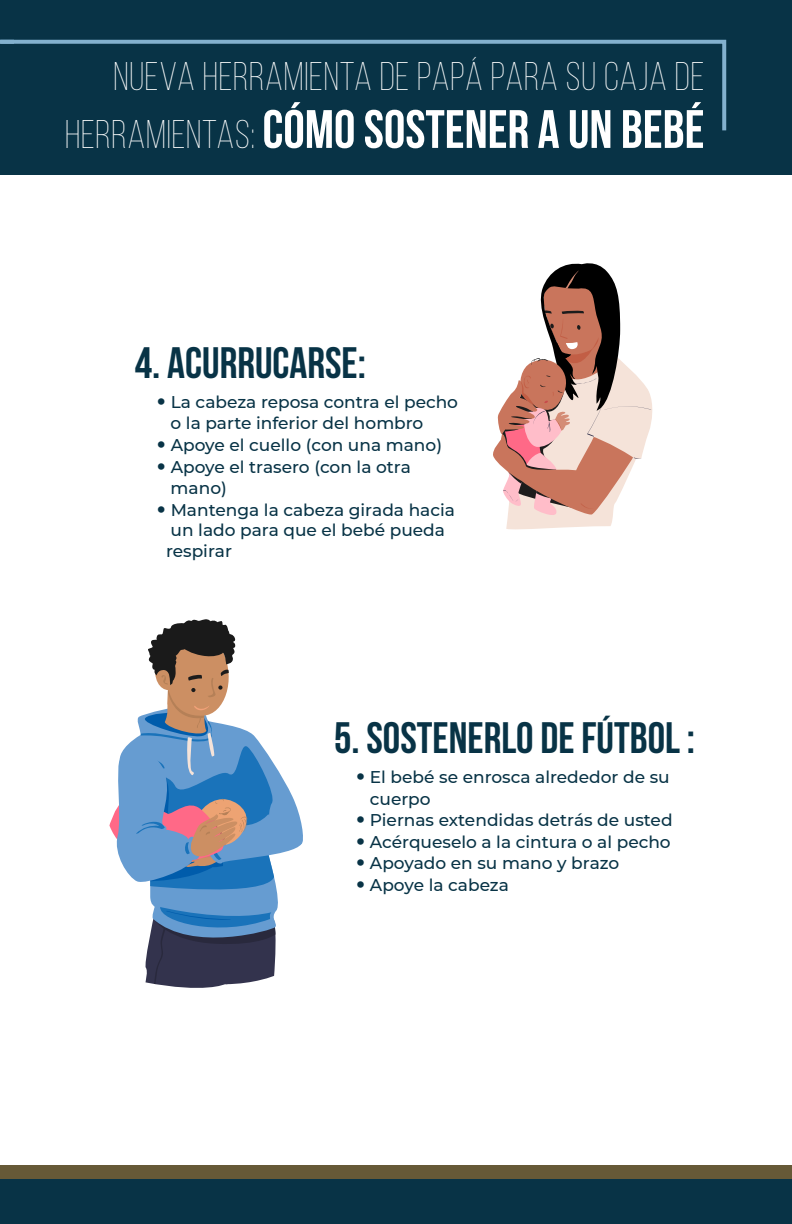
<style>
.page{position:relative;width:792px;height:1224px;background:#fff}
.page>*{position:absolute;margin:0;border:0;box-sizing:border-box;transform-origin:0 0}
.t1{font:700 54px "Bebas Neue";color:#fff}
.t2{font:700 44px "Bebas Neue";color:#083346}
.t3{font:300 40px "Bebas Neue";letter-spacing:.02em;color:#fff}
.t4{font:500 17px/21.6px "Montserrat";color:#083346}
.s1{font-weight:300;font-size:40px}
.s2{font-family:"Univers LT Std";font-weight:300;font-size:18px}
</style>
<div class="page">
<div style="left:0;top:0;width:792px;height:174px;background:#083346"></div>
<svg style="left:18px;top:39px;width:709px;height:92px"></svg>
<div style="left:0;top:1176px;width:792px;height:48px;background:#083346"></div>
<div style="left:0;top:1165px;width:792px;height:13px;background:#665937"></div>
<svg style="left:0;top:39px;width:18px;height:5px"></svg>
<svg style="left:150px;top:898px;width:128px;height:11px"></svg>
<svg style="left:145px;top:907px;width:132px;height:81px;background:#4b5f80"></svg>
<svg style="left:109px;top:619px;width:194px;height:279px"></svg>
<svg style="left:493px;top:263px;width:160px;height:267px"></svg>
<svg style="left:604px;top:405px;width:47px;height:5px"></svg>
<p class="t3" style="left:113px;top:55px;width:592px">NUEVA HERRAMIENTA DE PAPÁ PARA SU CAJA DE</p>
<p class="t1" style="left:65px;top:100px;width:641px"><span class="s1">HERRAMIENTAS:</span> CÓMO SOSTENER A UN BEBÉ</p>
<p class="t2" style="left:135px;top:338px;width:233px">4. ACURRUCARSE:</p>
<p class="t4" style="left:171px;top:390px;width:289px;text-indent:-14px"><span class="s2">•</span> La cabeza reposa contra el pecho o la parte inferior del hombro</p>
<p class="t4" style="left:157px;top:433px;width:287px"><span class="s2">•</span> Apoye el cuello (con una mano)</p>
<p class="t4" style="left:171px;top:455px;width:242px;text-indent:-14px"><span class="s2">•</span> Apoye el trasero (con la otra mano)</p>
<p class="t4" style="left:166px;top:499px;width:291px;line-height:20.4px;text-indent:-9px"><span class="s2">•</span> Mantenga la cabeza girada hacia un lado para que el bebé pueda respirar</p>
<p class="t2" style="left:334px;top:714px;width:362px">5. SOSTENERLO DE FÚTBOL :</p>
<p class="t4" style="left:370px;top:766px;width:302px;text-indent:-14px"><span class="s2">•</span> El bebé se enrosca alrededor de su cuerpo</p>
<p class="t4" style="left:356px;top:809px;width:318px"><span class="s2">•</span> Piernas extendidas detrás de usted</p>
<p class="t4" style="left:356px;top:830px;width:316px"><span class="s2">•</span> Acérqueselo a la cintura o al pecho</p>
<p class="t4" style="left:356px;top:852px;width:265px"><span class="s2">•</span> Apoyado en su mano y brazo</p>
<p class="t4" style="left:356px;top:874px;width:154px"><span class="s2">•</span> Apoye la cabeza</p>
</div>
